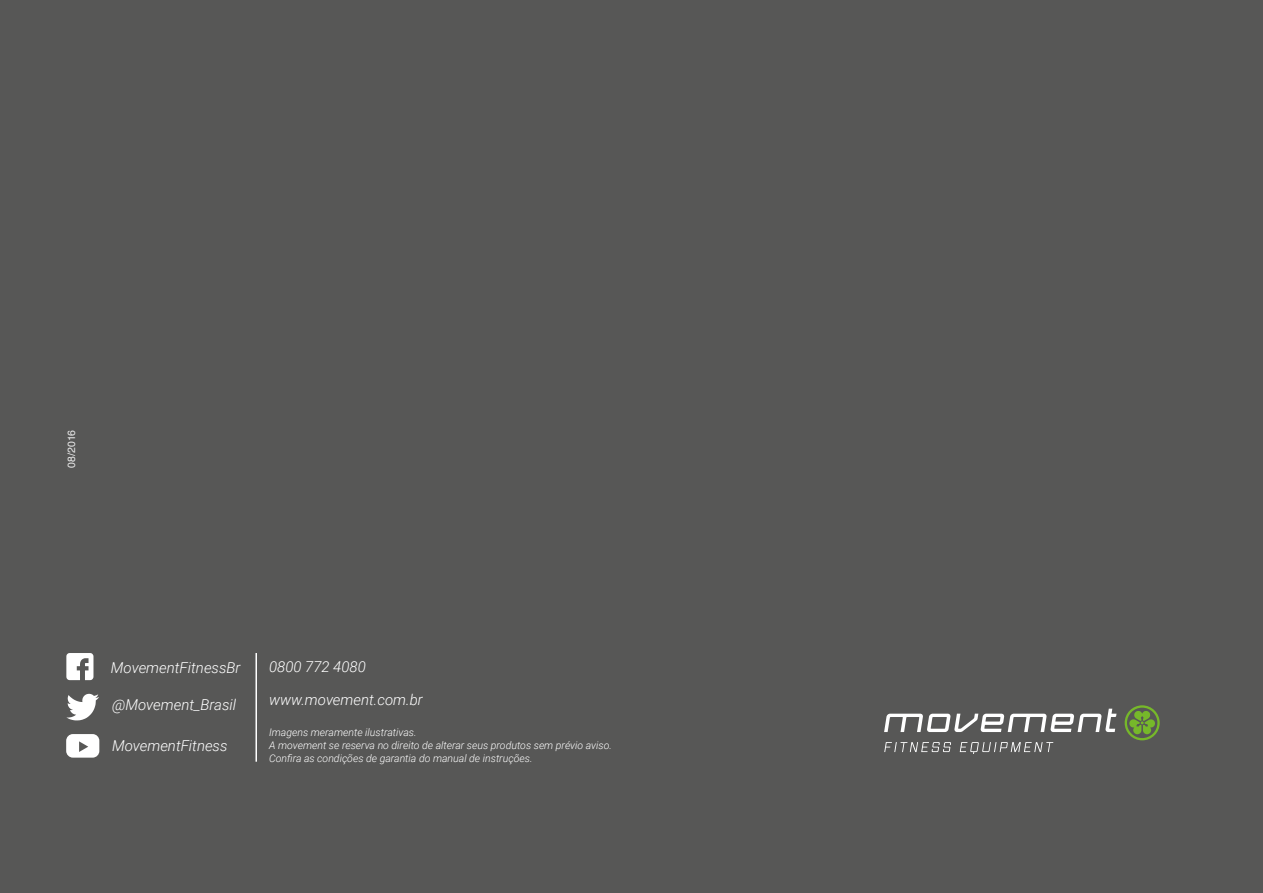
<style>
.page{position:relative;width:1263px;height:893px;background:#575756}
.page>*{position:absolute;margin:0;border:0;box-sizing:border-box;transform-origin:0 0}
.t1{font:italic 300 15px "Roboto";color:#fff}
.t2{font:italic 300 10.5px/12.6px "Roboto";color:#fff}
.t3{font:10.5px "Helvetica";color:#ebebeb}
</style>
<div class="page">
<svg style="left:66px;top:694px;width:33px;height:26px"></svg>
<svg style="left:66px;top:653px;width:27px;height:27px"></svg>
<hr style="left:255px;top:653px;width:2px;height:109px;background:#fff">
<svg style="left:66px;top:734px;width:33px;height:24px"></svg>
<svg style="left:884px;top:742px;width:67px;height:10px"></svg>
<svg style="left:960px;top:742px;width:93px;height:12px"></svg>
<svg style="left:1125px;top:705px;width:35px;height:35px"></svg>
<svg style="left:884px;top:709px;width:232px;height:23px"></svg>
<p class="t3" style="left:64px;top:468px;width:39px;rotate:-90deg">08/2016</p>
<h1 class="t1" style="left:111px;top:657px;width:131px">MovementFitnessBr</h1>
<h1 class="t1" style="left:112px;top:694px;width:126px">@Movement_Brasil</h1>
<h1 class="t1" style="left:112px;top:735px;width:117px">MovementFitness</h1>
<h1 class="t1" style="left:269px;top:656px;width:98px">0800 772 4080</h1>
<h1 class="t1" style="left:269px;top:689px;width:155px">www.movement.com.br</h1>
<p class="t2" style="left:269px;top:726px;width:344px">Imagens meramente ilustrativas.<br>A movement se reserva no direito de alterar seus produtos sem prévio aviso.<br>Confira as condições de garantia do manual de instruções.</p>
</div>
